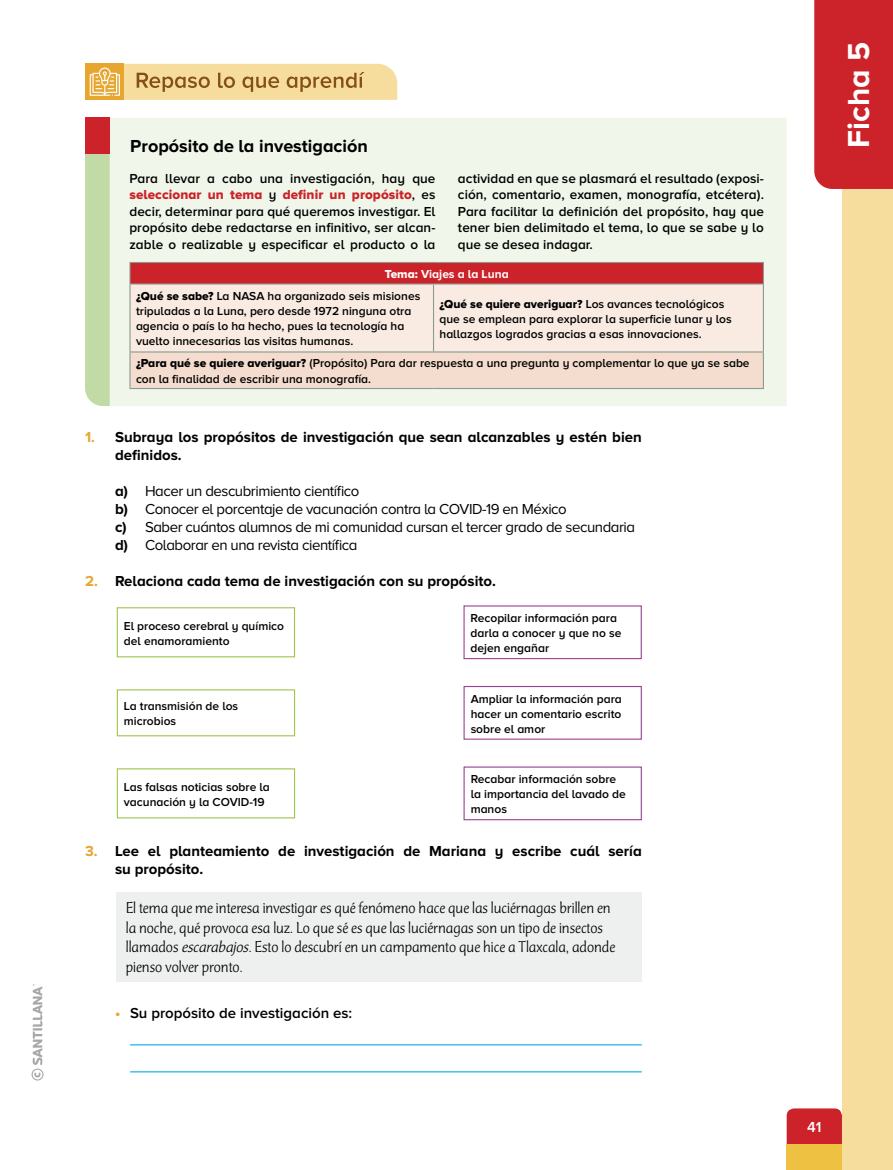
<style>
.page{position:relative;width:893px;height:1170px;background:#fff}
.page>*{position:absolute;margin:0;border:0;box-sizing:border-box;transform-origin:0 0}
.t1{font:700 31.5px "Proxima Nova A";color:#fff}
.t2{font:700 18px "Proxima Nova A";color:#000}
.t3{font:300 16.5px/19.5px "CT Mercurius Std";color:#000}
.t4{font:700 15px/18px "Proxima Nova A";color:#000}
.t5{font:15px/18px "Proxima Nova A";letter-spacing:-.03em;color:#000}
.t6{font:600 15px "Proxima Nova A";color:#000}
.t7{font:600 15px "Proxima Nova A";color:#fff}
.t8{font:600 13.5px/16.5px "Proxima Nova A";letter-spacing:.005em;color:#000;text-align:justify}
.t9{font:13.5px "Proxima Nova A Extrabld";letter-spacing:.005em;color:#cc2229}
.t10{font:600 12px/15px "Proxima Nova A";color:#000}
.t11{font:12px "Proxima Nova A Extrabld";color:#000}
.s1{font-family:"Proxima Nova A";font-weight:600;color:#000}
.s2{font-family:"Proxima Nova A Extrabld";font-weight:400;color:#fff}
.s3{font-weight:700;color:#fff}
.s4{font-family:"Proxima Nova A Extrabld";font-weight:400}
.s5{font-family:"Proxima Nova A";font-weight:600}
.s6{color:#e6a630}
.s7{font-weight:700}
.s8{font-style:italic}
.s9{font-weight:700;color:#e6a630}
</style>
<div class="page">
<div style="left:842px;top:0;width:51px;height:1169px;background:#f7dd9d"></div>
<div style="left:787px;top:1108px;width:55px;height:36px;background:#cc2229"></div>
<div style="left:787px;top:1144px;width:55px;height:25px;background:#efc143"></div>
<div style="left:814px;top:0;width:79px;height:189px;background:#cc2229"></div>
<div style="left:110px;top:118px;width:677px;height:288px;background:#f0f6ea"></div>
<div style="left:85px;top:154px;width:25px;height:252px;background:#c1daa6"></div>
<div style="left:85px;top:118px;width:25px;height:36px;background:#cc2229"></div>
<svg style="left:85px;top:64px;width:312px;height:36px;background:#e9c987"></svg>
<hr style="left:130px;top:1044px;width:512px;height:1px;background:#00acec">
<hr style="left:130px;top:1071px;width:512px;height:1px;background:#00acec">
<div style="left:130px;top:262px;width:633px;height:22px;background:#cc2229"></div>
<div style="left:131px;top:284px;width:632px;height:67px;background:#f9ebe2"></div>
<div style="left:130px;top:352px;width:633px;height:36px;background:#f4dcce"></div>
<hr style="left:129px;top:283px;width:304px;height:1px;background:#8b9a94">
<hr style="left:129px;top:284px;width:2px;height:67px;background:#8b9a94">
<hr style="left:433px;top:283px;width:331px;height:1px;background:#8b9a94">
<hr style="left:433px;top:284px;width:1px;height:67px;background:#8b9a94">
<hr style="left:763px;top:284px;width:1px;height:67px;background:#8b9a94">
<hr style="left:129px;top:351px;width:304px;height:1px;background:#8b9a94">
<hr style="left:129px;top:352px;width:2px;height:36px;background:#8b9a94">
<hr style="left:433px;top:351px;width:331px;height:1px;background:#8b9a94">
<hr style="left:763px;top:352px;width:1px;height:36px;background:#8b9a94">
<hr style="left:129px;top:388px;width:304px;height:1px;background:#8b9a94">
<hr style="left:433px;top:388px;width:331px;height:1px;background:#8b9a94">
<hr style="left:129px;top:262px;width:304px;height:1px;background:#8b9a94">
<hr style="left:129px;top:263px;width:2px;height:20px;background:#8b9a94">
<hr style="left:433px;top:262px;width:331px;height:1px;background:#8b9a94">
<svg style="left:763px;top:263px;width:1px;height:20px"></svg>
<div style="left:117px;top:892px;width:525px;height:89px;background:#edf0ee"></div>
<div style="left:117px;top:607px;width:178px;height:50px;border:1px solid #9fc54d"></div>
<div style="left:463px;top:605px;width:179px;height:54px;border:1px solid #9c4193"></div>
<div style="left:117px;top:689px;width:178px;height:47px;border:1px solid #9fc54d"></div>
<div style="left:463px;top:686px;width:179px;height:53px;border:1px solid #9c4193"></div>
<div style="left:117px;top:768px;width:178px;height:50px;border:1px solid #9fc54d"></div>
<div style="left:463px;top:766px;width:179px;height:54px;border:1px solid #9c4193"></div>
<svg style="left:32px;top:984px;width:12px;height:96px"></svg>
<h2 class="t2" style="left:130px;top:136px;width:239px">Propósito de la investigación</h2>
<p class="t8" style="left:129px;top:169px;width:308px">Para llevar a cabo una investigación, hay que</p>
<p class="t9" style="left:129px;top:187px;width:307px">seleccionar un tema <span class="s1">y</span> definir un propósito<span class="s1">, es</span></p>
<p class="t8" style="left:129px;top:202px;width:307px">decir, determinar para qué queremos investigar. El propósito debe redactarse en infinitivo, ser alcan&shy;zable o realizable y especificar el producto o la</p>
<p class="t8" style="left:458px;top:169px;width:308px">actividad en que se plasmará el resultado (exposi&shy;ción, comentario, examen, monografía, etcétera).<br>Para facilitar la definición del propósito, hay que tener bien delimitado el tema, lo que se sabe y lo que se desea indagar.</p>
<p class="t10" style="left:136px;top:263px;width:374px;line-height:22.2px;text-indent:249px"><span class="s2">Tema:</span> <span class="s3">Viajes a la Luna </span><span class="s4">¿Qué se sabe?</span> La NASA ha organizado seis misiones</p>
<p class="t10" style="left:136px;top:303px;width:277px">tripuladas a la Luna, pero desde 1972 ninguna otra agencia o país lo ha hecho, pues la tecnología ha vuelto innecesarias las visitas humanas.</p>
<p class="t11" style="left:439px;top:297px;width:286px">¿Qué se quiere averiguar? <span class="s5">Los avances tecnológicos</span></p>
<p class="t10" style="left:439px;top:311px;width:294px">que se emplean para explorar la superficie lunar y los hallazgos logrados gracias a esas innovaciones.</p>
<p class="t10" style="left:136px;top:356px;width:615px"><span class="s4">¿Para qué se quiere averiguar?</span> (Propósito) Para dar respuesta a una pregunta y complementar lo que ya se sabe con la finalidad de escribir una monografía.</p>
<p class="t4" style="left:115px;top:428px;width:528px;text-indent:-30px"><span class="s6">1.</span> Subraya los propósitos de investigación que sean alcanzables y estén bien definidos.</p>
<p class="t5" style="left:115px;top:482px;width:521px"><span class="s7">a)</span> Hacer un descubrimiento científico<br><span class="s7">b)</span> Conocer el porcentaje de vacunación contra la COVID-19 en México<br><span class="s7">c)</span> Saber cuántos alumnos de mi comunidad cursan el tercer grado de secundaria <span class="s7">d)</span> Colaborar en una revista científica</p>
<p class="t4" style="left:85px;top:572px;width:412px"><span class="s6">2.</span> Relaciona cada tema de investigación con su propósito.</p>
<p class="t10" style="left:124px;top:617px;width:162px">El proceso cerebral y químico del enamoramiento</p>
<p class="t10" style="left:471px;top:610px;width:152px">Recopilar información para darla a conocer y que no se dejen engañar</p>
<p class="t10" style="left:124px;top:698px;width:116px">La transmisión de los microbios</p>
<p class="t10" style="left:471px;top:690px;width:153px;text-align:justify">Ampliar la información para hacer un comentario escrito sobre el amor</p>
<p class="t10" style="left:124px;top:778px;width:148px">Las falsas noticias sobre la vacunación y la COVID-19</p>
<p class="t10" style="left:471px;top:771px;width:157px">Recabar información sobre la importancia del lavado de manos</p>
<p class="t4" style="left:115px;top:842px;width:528px;text-indent:-30px"><span class="s6">3.</span> Lee el planteamiento de investigación de Mariana y escribe cuál sería su propósito.</p>
<p class="t3" style="left:126px;top:898px;width:491px">El tema que me interesa investigar es qué fenómeno hace que las luciérnagas brillen en la noche, qué provoca esa luz. Lo que sé es que las luciérnagas son un tipo de insectos llamados <span class="s8">escarabajos</span>. Esto lo descubrí en un campamento que hice a Tlaxcala, adonde pienso volver pronto.</p>
<p class="t6" style="left:115px;top:1004px;width:239px"><span class="s9">•</span> Su propósito de investigación es:</p>
<h1 class="t1" style="left:841px;top:148px;width:107px;rotate:-90deg">Ficha 5</h1>
<p class="t7" style="left:807px;top:1118px;width:16px">41</p>
</div>
